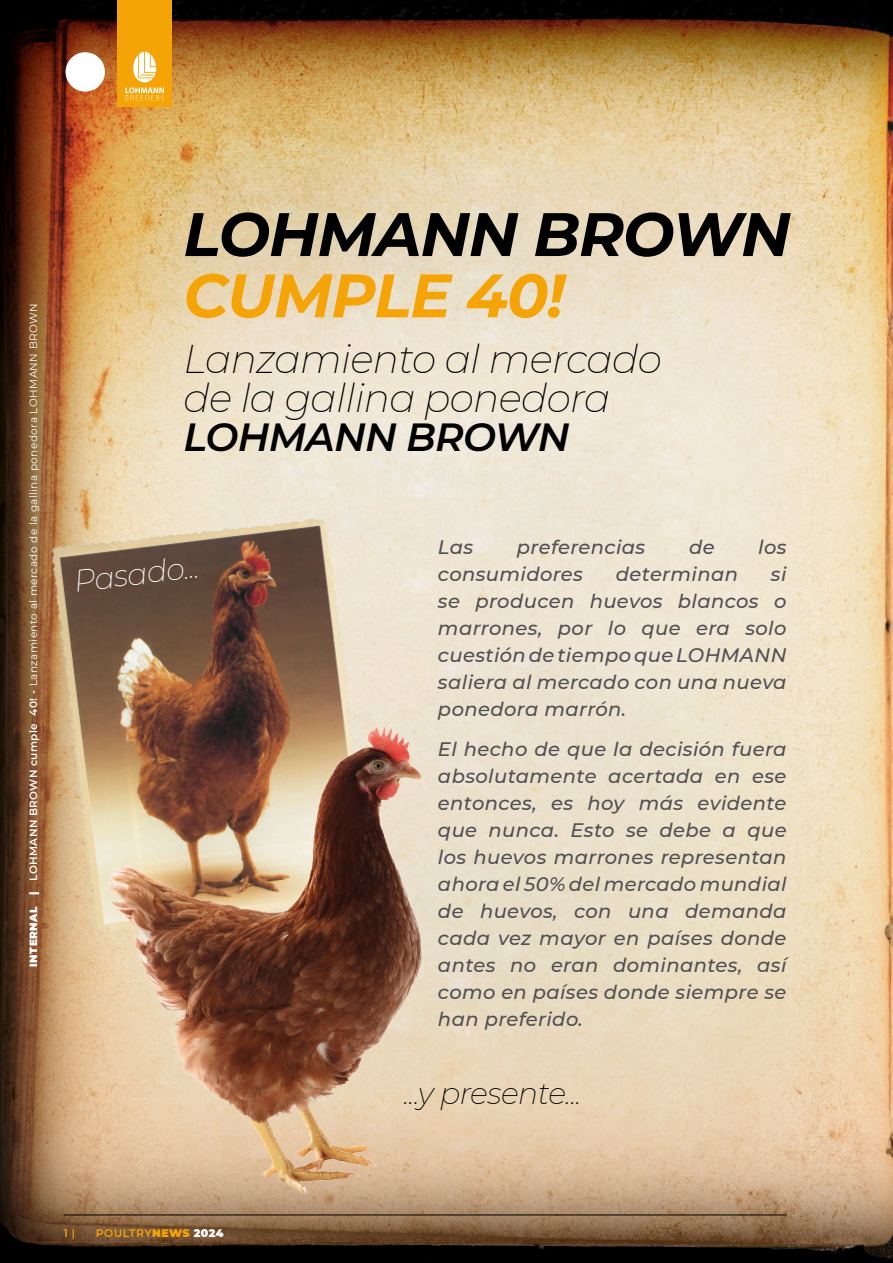
<style>
.page{position:relative;width:893px;height:1263px;background:#fff}
.page>*{position:absolute;margin:0;border:0;box-sizing:border-box;transform-origin:0 0}
.t1{font:italic 700 61.2px "Montserrat";letter-spacing:-.02em;color:#000}
.t2{font:italic 700 61.2px "Montserrat";letter-spacing:-.02em;color:#f5a407}
.t3{font:italic 200 39.15px/39.2px "Montserrat";letter-spacing:-.02em;color:#000}
.t4{font:italic 600 39.15px "Montserrat";letter-spacing:-.02em;color:#000}
.t5{font:italic 200 30px "Montserrat";letter-spacing:-.02em;color:#000}
.t6{font:italic 200 30px "Montserrat";color:#fff}
.t7{font:italic 500 19.5px/27px "Montserrat";letter-spacing:.02em;color:#504f53;text-align:justify}
.t8{font:600 10.95px "Montserrat";letter-spacing:.04em;color:#f5a407}
.t9{font:10.5px "Montserrat";letter-spacing:.04em;color:#fff}
.s1{font-weight:900}
.s2{font-weight:600}
.s3{font-weight:900;color:#fff}
</style>
<div class="page">
<img style="left:0;top:0;width:893px;height:1263px">
<img style="left:37px;top:498px;width:348px;height:471px">
<img style="left:95px;top:711px;width:346px;height:504px">
<div style="left:66px;top:52px;width:39px;height:40px;background:#fff;border-radius:50%"></div>
<hr style="left:64px;top:1215px;width:723px;height:1px;background:#000">
<div style="left:118px;top:0;width:54px;height:106px;background:#f5a407"></div>
<svg style="left:125px;top:52px;width:39px;height:48px"></svg>
<p class="t9" style="left:26px;top:966px;width:664px;rotate:-90deg"><span class="s1">INTERNAL |</span> <span class="s2">LOHMANN BROWN cumple 40! -</span> Lanzamiento al mercado de la gallina ponedora LOHMANN BROWN</p>
<h1 class="t1" style="left:183px;top:190px;width:609px">LOHMANN BROWN</h1>
<h1 class="t2" style="left:183px;top:251px;width:383px">CUMPLE 40!</h1>
<h2 class="t3" style="left:183px;top:338px;width:480px">Lanzamiento al mercado de la gallina ponedora</h2>
<h2 class="t4" style="left:183px;top:410px;width:388px">LOHMANN BROWN</h2>
<h3 class="t6" style="left:72px;top:562px;width:127px;rotate:-7deg">Pasado...</h3>
<p class="t7" style="left:438px;top:533px;width:37px">Las</p>
<p class="t7" style="left:517px;top:533px;width:130px">preferencias</p>
<p class="t7" style="left:689px;top:533px;width:27px">de</p>
<p class="t7" style="left:758px;top:533px;width:30px">los</p>
<p class="t7" style="left:438px;top:560px;width:147px">consumidores</p>
<p class="t7" style="left:616px;top:560px;width:124px">determinan</p>
<p class="t7" style="left:438px;top:560px;width:350px;text-indent:333px">si se producen huevos blancos o marrones, por lo que era solo cuestióndetiempoqueLOHMANN saliera al mercado con una nueva ponedora marrón.</p>
<p class="t7" style="left:438px;top:735px;width:350px">El hecho de que la decisión fuera absolutamente acertada en ese entonces, es hoy más evidente que nunca. Esto se debe a que los huevos marrones representan ahora el 50% delmercadomundial de huevos, con una demanda cada vez mayor en países donde antes no eran dominantes, así como en países donde siempre se han preferido.</p>
<h3 class="t5" style="left:404px;top:1073px;width:179px">...y presente...</h3>
<p class="t8" style="left:64px;top:1225px;width:13px">1 |</p>
<p class="t8" style="left:96px;top:1225px;width:130px">POULTRY<span class="s1">NEWS</span> <span class="s3">2024</span></p>
</div>
